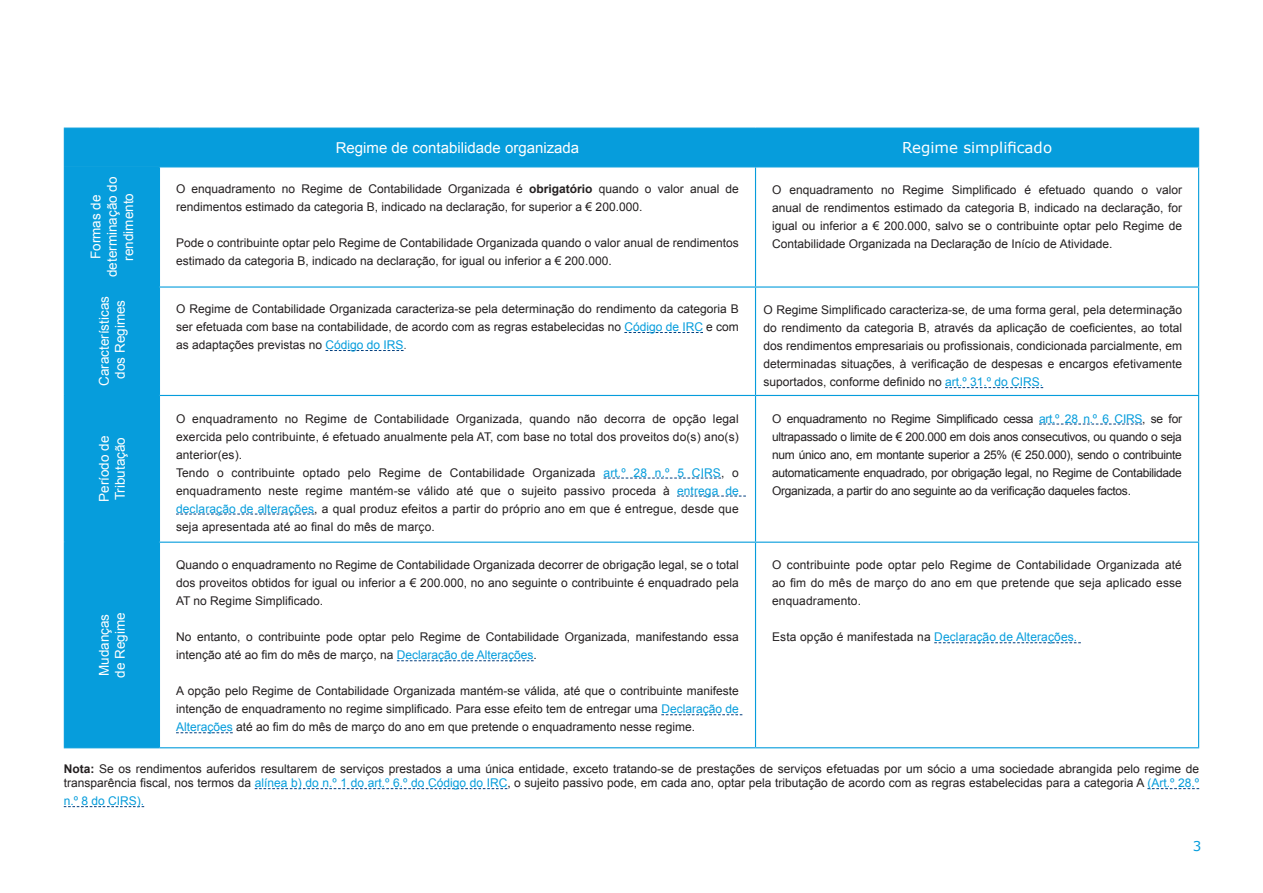
<style>
.page{position:relative;width:1263px;height:893px;background:#fff}
.page>*{position:absolute;margin:0;border:0;box-sizing:border-box;transform-origin:0 0}
.t1{font:15px "Arial";color:#fff}
.t2{font:15px "Verdana";color:#fff}
.t3{font:13.5px/16.2px "Arial";color:#fff;text-align:center}
.t4{font:13.5px "Verdana";color:#069ddc}
.t5{font:12px/18px "Arial";color:#231f20;text-align:justify}
.t6{font:12px "Arial";color:#069ddc}
.s1{font-weight:700}
.s2{color:#069ddc}
.s3{color:#57585a}
</style>
<div class="page">
<svg style="left:255px;top:788px;width:252px;height:1px"></svg>
<svg style="left:1147px;top:788px;width:52px;height:1px"></svg>
<svg style="left:64px;top:806px;width:80px;height:1px"></svg>
<div style="left:65px;top:129px;width:1133px;height:38px;background:#069ddc"></div>
<div style="left:65px;top:168px;width:94px;height:579px;background:#069ddc"></div>
<hr style="left:159px;top:128px;width:596px;height:1px;background:#069ddc">
<hr style="left:755px;top:129px;width:1px;height:37px;background:#069ddc">
<hr style="left:755px;top:128px;width:444px;height:1px;background:#069ddc">
<hr style="left:1198px;top:129px;width:1px;height:37px;background:#069ddc">
<hr style="left:159px;top:166px;width:596px;height:1px;background:#069ddc">
<hr style="left:755px;top:166px;width:444px;height:1px;background:#069ddc">
<hr style="left:755px;top:167px;width:1px;height:119px;background:#069ddc">
<hr style="left:1198px;top:167px;width:1px;height:119px;background:#069ddc">
<hr style="left:64px;top:287px;width:1px;height:108px;background:#069ddc">
<hr style="left:64px;top:396px;width:1px;height:146px;background:#069ddc">
<hr style="left:64px;top:543px;width:1px;height:204px;background:#069ddc">
<hr style="left:64px;top:395px;width:95px;height:1px;background:#069ddc">
<hr style="left:64px;top:542px;width:95px;height:1px;background:#069ddc">
<hr style="left:64px;top:747px;width:95px;height:1px;background:#069ddc">
<hr style="left:159px;top:288px;width:1px;height:107px;background:#069ddc">
<hr style="left:159px;top:396px;width:1px;height:146px;background:#069ddc">
<hr style="left:159px;top:543px;width:1px;height:204px;background:#069ddc">
<hr style="left:159px;top:286px;width:596px;height:2px;background:#069ddc">
<hr style="left:755px;top:286px;width:444px;height:2px;background:#069ddc">
<hr style="left:755px;top:288px;width:1px;height:107px;background:#069ddc">
<hr style="left:1198px;top:288px;width:1px;height:107px;background:#069ddc">
<hr style="left:755px;top:396px;width:1px;height:146px;background:#069ddc">
<hr style="left:1198px;top:396px;width:1px;height:146px;background:#069ddc">
<hr style="left:755px;top:543px;width:1px;height:204px;background:#069ddc">
<hr style="left:1198px;top:543px;width:1px;height:204px;background:#069ddc">
<hr style="left:159px;top:395px;width:596px;height:1px;background:#069ddc">
<hr style="left:755px;top:395px;width:444px;height:1px;background:#069ddc">
<hr style="left:159px;top:542px;width:596px;height:1px;background:#069ddc">
<hr style="left:755px;top:542px;width:444px;height:1px;background:#069ddc">
<hr style="left:159px;top:747px;width:596px;height:1px;background:#069ddc">
<hr style="left:755px;top:747px;width:444px;height:1px;background:#069ddc">
<hr style="left:64px;top:128px;width:95px;height:1px;background:#069ddc">
<hr style="left:64px;top:129px;width:1px;height:38px;background:#069ddc">
<hr style="left:64px;top:167px;width:1px;height:120px;background:#069ddc">
<hr style="left:159px;top:167px;width:1px;height:119px;background:#069ddc">
<hr style="left:65px;top:167px;width:94px;height:1px;background:#069ddc">
<hr style="left:65px;top:287px;width:94px;height:1px;background:#069ddc">
<svg style="left:624px;top:332px;width:79px;height:1px"></svg>
<svg style="left:325px;top:350px;width:79px;height:1px"></svg>
<svg style="left:945px;top:387px;width:98px;height:1px"></svg>
<svg style="left:604px;top:478px;width:117px;height:1px"></svg>
<svg style="left:677px;top:496px;width:69px;height:1px"></svg>
<svg style="left:176px;top:514px;width:138px;height:1px"></svg>
<svg style="left:1039px;top:424px;width:103px;height:1px"></svg>
<svg style="left:397px;top:660px;width:137px;height:1px"></svg>
<svg style="left:661px;top:714px;width:81px;height:1px"></svg>
<svg style="left:176px;top:732px;width:57px;height:1px"></svg>
<svg style="left:934px;top:642px;width:147px;height:1px"></svg>
<p class="t1" style="left:336px;top:138px;width:245px">Regime de contabilidade organizada</p>
<p class="t2" style="left:902px;top:138px;width:152px">Regime simplificado</p>
<p class="t3" style="left:88px;top:277px;width:102px;rotate:-90deg">Formas de determinação do rendimento</p>
<p class="t5" style="left:176px;top:180px;width:564px">O enquadramento no Regime de Contabilidade Organizada é <span class="s1">obrigatório</span> quando o valor anual de rendimentos estimado da categoria B, indicado na declaração, for superior a € 200.000.</p>
<p class="t5" style="left:176px;top:234px;width:564px">Pode o contribuinte optar pelo Regime de Contabilidade Organizada quando o valor anual de rendimentos estimado da categoria B, indicado na declaração, for igual ou inferior a € 200.000.</p>
<p class="t5" style="left:772px;top:181px;width:411px">O enquadramento no Regime Simplificado é efetuado quando o valor anual de rendimentos estimado da categoria B, indicado na declaração, for igual ou inferior a € 200.000, salvo se o contribuinte optar pelo Regime de Contabilidade Organizada na Declaração de Início de Atividade.</p>
<p class="t3" style="left:96px;top:386px;width:92px;rotate:-90deg">Características dos Regimes</p>
<p class="t5" style="left:176px;top:300px;width:564px">O Regime de Contabilidade Organizada caracteriza-se pela determinação do rendimento da categoria B ser efetuada com base na contabilidade, de acordo com as regras estabelecidas no <span class="s2">Código de IRC</span> e com as adaptações previstas no <span class="s2">Código do IRS</span><span class="s3">.</span></p>
<p class="t5" style="left:764px;top:301px;width:420px">O Regime Simplificado caracteriza-se, de uma forma geral, pela determinação do rendimento da categoria B, através da aplicação de coeficientes, ao total dos rendimentos empresariais ou profissionais, condicionada parcialmente, em determinadas situações, à verificação de despesas e encargos efetivamente suportados, conforme definido no <span class="s2">art.º 31.º do CIRS.</span></p>
<p class="t3" style="left:96px;top:502px;width:68px;text-align:left;rotate:-90deg">Período de<br>Tributação</p>
<p class="t3" style="left:96px;top:678px;width:67px;text-align:left;rotate:-90deg">Mudanças de Regime</p>
<p class="t5" style="left:176px;top:410px;width:564px;text-align:left">O enquadramento no Regime de Contabilidade Organizada, quando não decorra de opção legal exercida pelo contribuinte, é efetuado anualmente pela AT, com base no total dos proveitos do(s) ano(s) anterior(es).<br>Tendo o contribuinte optado pelo Regime de Contabilidade Organizada <span class="s2">art.º 28 n.º 5 CIRS</span>, o enquadramento neste regime mantém-se válido até que o sujeito passivo proceda à <span class="s2">entrega de declaração de alterações</span>, a qual produz efeitos a partir do próprio ano em que é entregue, desde que seja apresentada até ao final do mês de março.</p>
<p class="t5" style="left:772px;top:410px;width:411px">O enquadramento no Regime Simplificado cessa <span class="s2">art.º 28 n.º 6 CIRS</span>, se for ultrapassado o limite de € 200.000 em dois anos consecutivos, ou quando o seja num único ano, em montante superior a 25% (€ 250.000), sendo o contribuinte automaticamente enquadrado, por obrigação legal, no Regime de Contabilidade Organizada, a partir do ano seguinte ao da verificação daqueles factos.</p>
<p class="t5" style="left:176px;top:556px;width:564px">Quando o enquadramento no Regime de Contabilidade Organizada decorrer de obrigação legal, se o total dos proveitos obtidos for igual ou inferior a € 200.000, no ano seguinte o contribuinte é enquadrado pela AT no Regime Simplificado.</p>
<p class="t5" style="left:176px;top:628px;width:564px">No entanto, o contribuinte pode optar pelo Regime de Contabilidade Organizada, manifestando essa intenção até ao fim do mês de março, na <span class="s2">Declaração de Alterações</span>.</p>
<p class="t5" style="left:176px;top:682px;width:564px">A opção pelo Regime de Contabilidade Organizada mantém-se válida, até que o contribuinte manifeste intenção de enquadramento no regime simplificado. Para esse efeito tem de entregar uma <span class="s2">Declaração de Alterações</span> até ao fim do mês de março do ano em que pretende o enquadramento nesse regime.</p>
<p class="t5" style="left:772px;top:556px;width:411px">O contribuinte pode optar pelo Regime de Contabilidade Organizada até ao fim do mês de março do ano em que pretende que seja aplicado esse enquadramento.</p>
<p class="t5" style="left:772px;top:628px;width:307px">Esta opção é manifestada na <span class="s2">Declaração de Alterações.</span></p>
<p class="t5" style="left:64px;top:762px;width:1137px;line-height:14.4px"><span class="s1">Nota:</span> Se os rendimentos auferidos resultarem de serviços prestados a uma única entidade, exceto tratando-se de prestações de serviços efetuadas por um sócio a uma sociedade abrangida pelo regime de transparência fiscal, nos termos da <span class="s2">alínea b) do n.º 1 do art.º 6.º do Código do IRC</span>, o sujeito passivo pode, em cada ano, optar pela tributação de acordo com as regras estabelecidas para a categoria A <span class="s2">(Art.º 28.º</span></p>
<p class="t6" style="left:64px;top:793px;width:82px">n.º 8 do CIRS).</p>
<p class="t4" style="left:1193px;top:838px;width:10px">3</p>
</div>
